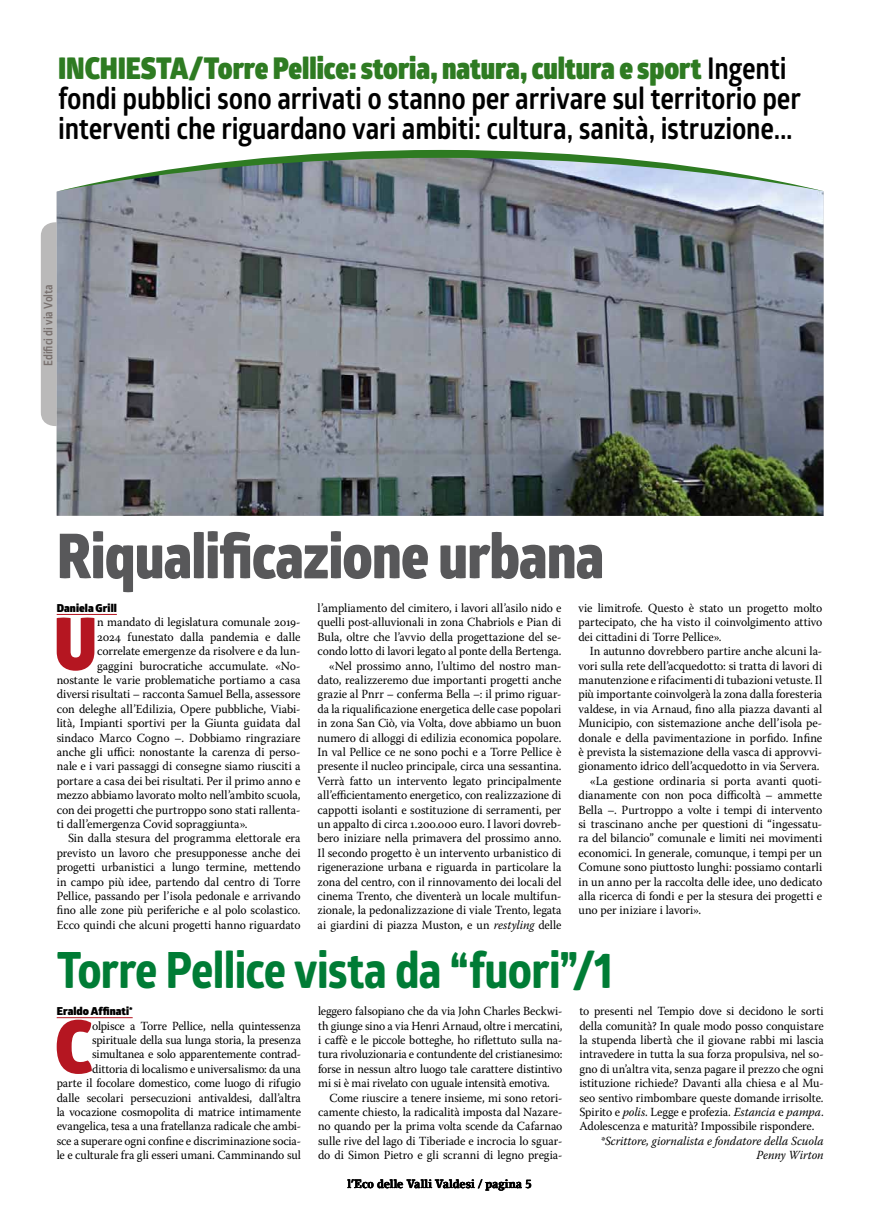
<style>
.page{position:relative;width:879px;height:1219px;background:#fff}
.page>*{position:absolute;margin:0;border:0;box-sizing:border-box;transform-origin:0 0}
.t1{font:900 72.4px "Glober";color:#b51621;scale:.88 1}
.t2{font:800 62px "Glober";letter-spacing:-.015em;color:#58585a;scale:.88 1}
.t3{font:700 50px "Globerx";letter-spacing:-.015em;color:#007c35;scale:.88 1}
.t4{font:700 30px/30px "Glober";letter-spacing:-.01em;color:#000;scale:.88 1}
.t5{font:12.4px/14.4px "Warnock Pro";letter-spacing:-.005em;color:#000;text-align:right;scale:.95 1}
.t6{font:12.4px "Warnock Pro";letter-spacing:-.005em;color:#000;scale:.96 1}
.t7{font:italic 12.4px/14.4px "Warnock Pro";color:#000;text-align:right;scale:.95 1}
.t8{font:700 12px "Lino Letter Std";letter-spacing:-.005em;color:#000;scale:.88 1}
.t9{font:700 12px "Glober";color:#78706e;scale:.88 1}
.t10{font:900 11px "Glober";letter-spacing:.01em;color:#000}
.s1{font-weight:900;color:#2e7b22}
.s2{font-style:italic}
</style>
<div class="page">
<div style="left:41px;top:221px;width:16px;height:206px;background:#bab9b9"></div>
<hr style="left:57px;top:614px;width:60px;height:1px;background:#b51621">
<hr style="left:57px;top:1017px;width:76px;height:1px;background:#b51621">
<img style="left:57px;top:191px;width:766px;height:325px">
<svg style="left:59px;top:150px;width:764px;height:41px"></svg>
<h3 class="t4" style="left:58px;top:53px;width:845px"><span class="s1">INCHIESTA/Torre Pellice: storia, natura, cultura e sport</span> Ingenti fondi pubblici sono arrivati o stanno per arrivare sul territorio per interventi che riguardano vari ambiti: cultura, sanità, istruzione...</h3>
<p class="t9" style="left:40px;top:366px;width:95px;rotate:-90deg">Edifici di via Volta</p>
<h2 class="t2" style="left:57px;top:510px;width:623px">Riqualificazione urbana</h2>
<p class="t10" style="left:57px;top:600px;width:62px">Daniela Grill</p>
<h1 class="t1" style="left:54px;top:588px;width:50px">U</h1>
<p class="t6" style="left:97px;top:615px;width:213px">n mandato di legislatura comunale 2019-</p>
<p class="t6" style="left:97px;top:629px;width:213px">2024 funestato dalla pandemia e dalle</p>
<p class="t6" style="left:97px;top:644px;width:213px">correlate emergenze da risolvere e da lun-</p>
<p class="t6" style="left:97px;top:658px;width:213px">gaggini burocratiche accumulate. «No-</p>
<p class="t6" style="left:57px;top:672px;width:255px">nostante le varie problematiche portiamo a casa</p>
<p class="t6" style="left:57px;top:687px;width:255px">diversi risultati – racconta Samuel Bella, assessore</p>
<p class="t6" style="left:57px;top:701px;width:255px">con deleghe all’Edilizia, Opere pubbliche, Viabi-</p>
<p class="t6" style="left:57px;top:716px;width:255px">lità, Impianti sportivi per la Giunta guidata dal</p>
<p class="t6" style="left:57px;top:730px;width:255px">sindaco Marco Cogno –. Dobbiamo ringraziare</p>
<p class="t6" style="left:57px;top:744px;width:255px">anche gli uffici: nonostante la carenza di perso-</p>
<p class="t6" style="left:57px;top:759px;width:255px">nale e i vari passaggi di consegne siamo riusciti a</p>
<p class="t6" style="left:57px;top:773px;width:255px">portare a casa dei bei risultati. Per il primo anno e</p>
<p class="t6" style="left:57px;top:788px;width:255px">mezzo abbiamo lavorato molto nell’ambito scuola,</p>
<p class="t6" style="left:57px;top:802px;width:255px">con dei progetti che purtroppo sono stati rallenta-</p>
<p class="t6" style="left:57px;top:816px;width:200px">ti dall’emergenza Covid sopraggiunta».</p>
<p class="t5" style="left:68px;top:831px;width:246px">Sin dalla stesura del programma elettorale era</p>
<p class="t5" style="left:57px;top:845px;width:258px">previsto un lavoro che presupponesse anche dei</p>
<p class="t5" style="left:57px;top:860px;width:258px">progetti urbanistici a lungo termine, mettendo</p>
<p class="t5" style="left:57px;top:874px;width:258px">in campo più idee, partendo dal centro di Torre</p>
<p class="t5" style="left:57px;top:889px;width:258px">Pellice, passando per l’isola pedonale e arrivando</p>
<p class="t5" style="left:57px;top:903px;width:258px">fino alle zone più periferiche e al polo scolastico.</p>
<p class="t5" style="left:57px;top:917px;width:258px">Ecco quindi che alcuni progetti hanno riguardato</p>
<p class="t5" style="left:317px;top:601px;width:258px">l’ampliamento del cimitero, i lavori all’asilo nido e quelli post-alluvionali in zona Chabriols e Pian di Bula, oltre che l’avvio della progettazione del se&shy;condo lotto di lavori legato al ponte della Bertenga. «Nel prossimo anno, l’ultimo del nostro man&shy;dato, realizzeremo due importanti progetti anche grazie al Pnrr – conferma Bella –: il primo riguar&shy;da la riqualificazione energetica delle case popolari in zona San Ciò, via Volta, dove abbiamo un buon numero di alloggi di edilizia economica popolare.<br>In val Pellice ce ne sono pochi e a Torre Pellice è presente il nucleo principale, circa una sessantina.<br>Verrà fatto un intervento legato principalmente all’efficientamento energetico, con realizzazione di cappotti isolanti e sostituzione di serramenti, per un appalto di circa 1.200.000 euro. I lavori dovreb&shy;bero iniziare nella primavera del prossimo anno.<br>Il secondo progetto è un intervento urbanistico di rigenerazione urbana e riguarda in particolare la zona del centro, con il rinnovamento dei locali del cinema Trento, che diventerà un locale multifun&shy;zionale, la pedonalizzazione di viale Trento, legata ai giardini di piazza Muston, e un <span class="s2">restyling</span> delle</p>
<p class="t5" style="left:578px;top:601px;width:258px;text-align:justify">vie limitrofe. Questo è stato un progetto molto partecipato, che ha visto il coinvolgimento attivo dei cittadini di Torre Pellice».</p>
<p class="t6" style="left:590px;top:644px;width:244px">In autunno dovrebbero partire anche alcuni la-</p>
<p class="t6" style="left:578px;top:658px;width:255px">vori sulla rete dell’acquedotto: si tratta di lavori di</p>
<p class="t6" style="left:578px;top:672px;width:255px">manutenzione e rifacimenti di tubazioni vetuste. Il</p>
<p class="t6" style="left:578px;top:687px;width:255px">più importante coinvolgerà la zona dalla foresteria</p>
<p class="t6" style="left:578px;top:701px;width:255px">valdese, in via Arnaud, fino alla piazza davanti al</p>
<p class="t6" style="left:578px;top:716px;width:255px">Municipio, con sistemazione anche dell’isola pe-</p>
<p class="t6" style="left:578px;top:730px;width:255px">donale e della pavimentazione in porfido. Infine</p>
<p class="t6" style="left:578px;top:744px;width:255px">è prevista la sistemazione della vasca di approvvi-</p>
<p class="t6" style="left:578px;top:759px;width:253px">gionamento idrico dell’acquedotto in via Servera.</p>
<p class="t6" style="left:590px;top:773px;width:244px">«La gestione ordinaria si porta avanti quoti-</p>
<p class="t6" style="left:578px;top:788px;width:255px">dianamente con non poca difficoltà – ammette</p>
<p class="t6" style="left:578px;top:802px;width:255px">Bella –. Purtroppo a volte i tempi di intervento</p>
<p class="t6" style="left:578px;top:816px;width:255px">si trascinano anche per questioni di “ingessatu-</p>
<p class="t6" style="left:578px;top:831px;width:255px">ra del bilancio” comunale e limiti nei movimenti</p>
<p class="t6" style="left:578px;top:845px;width:255px">economici. In generale, comunque, i tempi per un</p>
<p class="t6" style="left:578px;top:860px;width:255px">Comune sono piuttosto lunghi: possiamo contarli</p>
<p class="t6" style="left:578px;top:874px;width:255px">in un anno per la raccolta delle idee, uno dedicato</p>
<p class="t6" style="left:578px;top:888px;width:255px">alla ricerca di fondi e per la stesura dei progetti e</p>
<p class="t6" style="left:578px;top:903px;width:129px">uno per iniziare i lavori».</p>
<h3 class="t3" style="left:57px;top:934px;width:634px">Torre Pellice vista da “fuori”/1</h3>
<p class="t10" style="left:57px;top:1003px;width:77px">Eraldo Affinati*</p>
<h1 class="t1" style="left:55px;top:991px;width:43px">C</h1>
<p class="t5" style="left:57px;top:1018px;width:259px">olpisce a Torre Pellice, nella quintessenza spirituale della sua lunga storia, la presenza simultanea e solo apparentemente contrad&shy;dittoria di localismo e universalismo: da una<br>parte il focolare domestico, come luogo di rifugio dalle secolari persecuzioni antivaldesi, dall’altra la vocazione cosmopolita di matrice intimamente evangelica, tesa a una fratellanza radicale che ambi&shy;sce a superare ogni confine e discriminazione socia&shy;le e culturale fra gli esseri umani. Camminando sul</p>
<p class="t5" style="left:318px;top:1004px;width:259px">leggero falsopiano che da via John Charles Beckwi-</p>
<p class="t5" style="left:318px;top:1018px;width:259px">th giunge sino a via Henri Arnaud, oltre i mercatini,</p>
<p class="t5" style="left:318px;top:1033px;width:259px">i caffè e le piccole botteghe, ho riflettuto sulla na-</p>
<p class="t5" style="left:318px;top:1047px;width:259px">tura rivoluzionaria e contundente del cristianesimo:</p>
<p class="t5" style="left:318px;top:1061px;width:259px">forse in nessun altro luogo tale carattere distintivo</p>
<p class="t5" style="left:318px;top:1076px;width:246px">mi si è mai rivelato con uguale intensità emotiva.</p>
<p class="t5" style="left:329px;top:1090px;width:247px">Come riuscire a tenere insieme, mi sono retori-</p>
<p class="t5" style="left:318px;top:1105px;width:259px">camente chiesto, la radicalità imposta dal Nazare-</p>
<p class="t5" style="left:318px;top:1119px;width:259px">no quando per la prima volta scende da Cafarnao</p>
<p class="t5" style="left:318px;top:1133px;width:259px">sulle rive del lago di Tiberiade e incrocia lo sguar-</p>
<p class="t5" style="left:318px;top:1148px;width:259px">do di Simon Pietro e gli scranni di legno pregia-</p>
<p class="t8" style="left:347px;top:1176px;width:211px">l’Eco delle Valli Valdesi / pagina 5</p>
<p class="t5" style="left:579px;top:1004px;width:259px;text-align:justify">to presenti nel Tempio dove si decidono le sorti della comunità? In quale modo posso conquistare la stupenda libertà che il giovane rabbi mi lascia intravedere in tutta la sua forza propulsiva, nel so&shy;gno di un’altra vita, senza pagare il prezzo che ogni istituzione richiede? Davanti alla chiesa e al Mu&shy;seo sentivo rimbombare queste domande irrisolte.<br>Spirito e <span class="s2">polis</span>. Legge e profezia. <span class="s2">Estancia</span> e <span class="s2">pampa</span>.<br>Adolescenza e maturità? Impossibile rispondere.</p>
<p class="t7" style="left:600px;top:1133px;width:236px">*Scrittore, giornalista e fondatore della Scuola<br>Penny Wirton</p>
</div>
